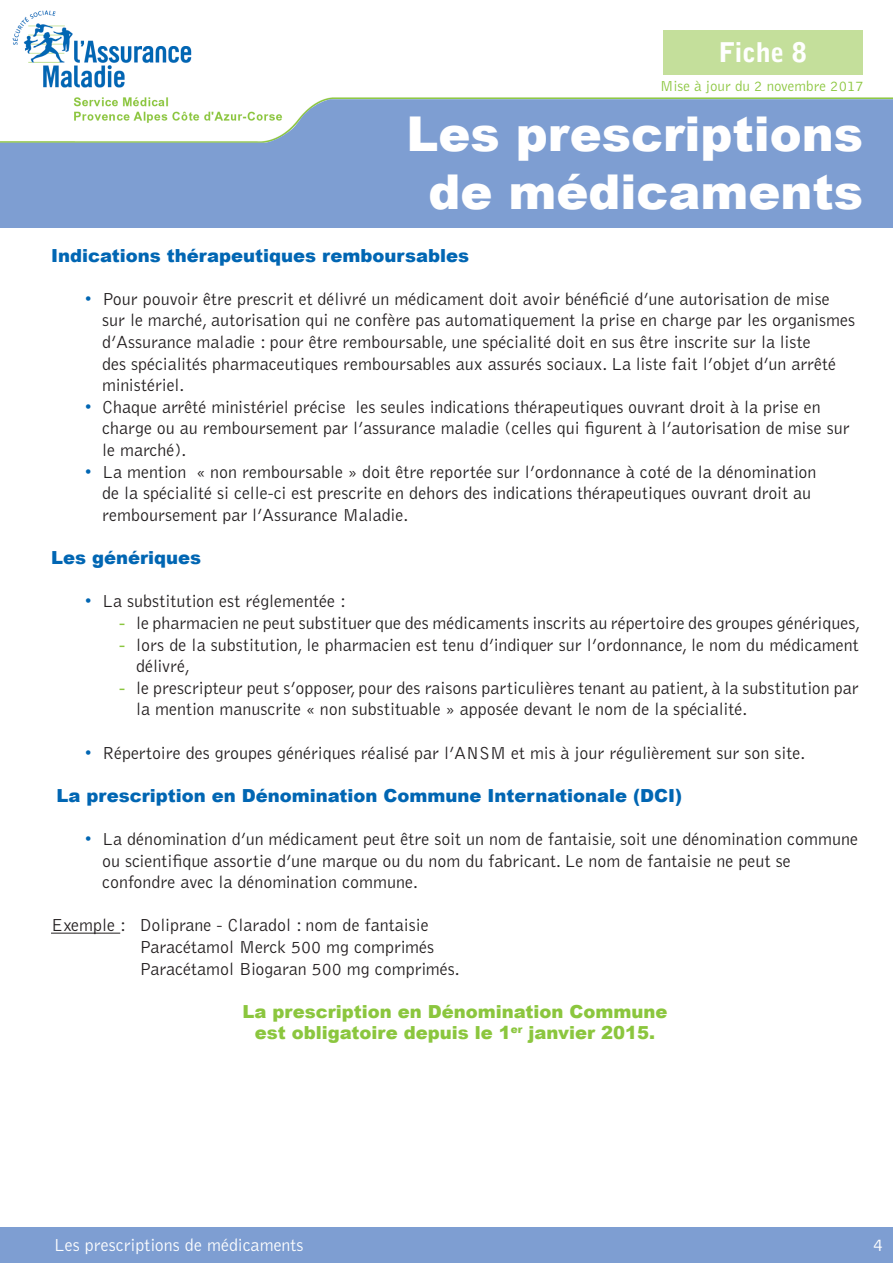
<style>
.page{position:relative;width:893px;height:1263px;background:#fff}
.page>*{position:absolute;margin:0;border:0;box-sizing:border-box;transform-origin:0 0}
.Titre{font:900 48px "Arial";color:#fff}
.t1{font:900 27px "Bell Gothic";color:#fff}
.t2{font:300 18px/21.6px "Bell Gothic";color:#231f20}
.t3{font:900 18px "Arial";color:#0166b3}
.t4{font:900 18px "Arial";color:#8bc63e}
.Titre-2{font:300 18px "Bell Gothic";color:#fff}
.t5{font:300 15px "Bell Gothic";color:#8bc63e}
.s1{font-family:"Arial";font-weight:400;color:#0166b3}
.s2{font-family:"Arial";font-weight:400;color:#8bc63e}
</style>
<div class="page">
<div style="left:0;top:1227px;width:893px;height:36px;background:#7e9ed2"></div>
<div style="left:0;top:98px;width:893px;height:129px;background:#7e9ed2"></div>
<img style="left:0;top:10px;width:893px;height:133px">
<div style="left:663px;top:30px;width:200px;height:45px;background:#c4df9b"></div>
<hr style="left:51px;top:933px;width:69px;height:1px;background:#231f20">
<p class="t1" style="left:719px;top:37px;width:89px">Fiche 8</p>
<p class="t5" style="left:660px;top:78px;width:205px">Mise à jour du 2 novembre 2017</p>
<p class="Titre" style="left:406px;top:99px;width:458px">Les prescriptions</p>
<p class="Titre" style="left:428px;top:157px;width:436px">de médicaments</p>
<p class="t3" style="left:51px;top:242px;width:420px">Indications thérapeutiques remboursables</p>
<p class="t2" style="left:102px;top:288px;width:755px;text-indent:-17px"><span class="s1">•</span> Pour pouvoir être prescrit et délivré un médicament doit avoir bénéficié d’une autorisation de mise sur le marché, autorisation qui ne confère pas automatiquement la prise en charge par les organismes d’Assurance maladie : pour être remboursable, une spécialité doit en sus être inscrite sur la liste<br>des spécialités pharmaceutiques remboursables aux assurés sociaux. La liste fait l’objet d’un arrêté ministériel.</p>
<p class="t2" style="left:102px;top:396px;width:749px;text-indent:-17px"><span class="s1">•</span> Chaque arrêté ministériel précise les seules indications thérapeutiques ouvrant droit à la prise en charge ou au remboursement par l’assurance maladie (celles qui figurent à l’autorisation de mise sur le marché).</p>
<p class="t2" style="left:102px;top:461px;width:716px;text-indent:-17px"><span class="s1">•</span> La mention « non remboursable » doit être reportée sur l’ordonnance à coté de la dénomination de la spécialité si celle-ci est prescrite en dehors des indications thérapeutiques ouvrant droit au remboursement par l’Assurance Maladie.</p>
<p class="t3" style="left:51px;top:545px;width:152px">Les génériques</p>
<p class="t2" style="left:85px;top:591px;width:262px"><span class="s1">•</span> La substitution est réglementée :</p>
<p class="t2" style="left:119px;top:612px;width:743px"><span class="s2">-</span> le pharmacien ne peut substituer que des médicaments inscrits au répertoire des groupes génériques,</p>
<p class="t2" style="left:136px;top:634px;width:724px;text-indent:-17px"><span class="s2">-</span> lors de la substitution, le pharmacien est tenu d’indiquer sur l’ordonnance, le nom du médicament délivré,</p>
<p class="t2" style="left:136px;top:677px;width:724px;text-indent:-17px"><span class="s2">-</span> le prescripteur peut s’opposer, pour des raisons particulières tenant au patient, à la substitution par la mention manuscrite « non substituable » apposée devant le nom de la spécialité.</p>
<p class="t2" style="left:85px;top:742px;width:722px"><span class="s1">•</span> Répertoire des groupes génériques réalisé par l’ANSM et mis à jour régulièrement sur son site.</p>
<p class="t3" style="left:56px;top:782px;width:627px">La prescription en Dénomination Commune Internationale (DCI)</p>
<p class="t2" style="left:102px;top:828px;width:758px;text-indent:-17px"><span class="s1">•</span> La dénomination d’un médicament peut être soit un nom de fantaisie, soit une dénomination commune ou scientifique assortie d’une marque ou du nom du fabricant. Le nom de fantaisie ne peut se confondre avec la dénomination commune.</p>
<p class="t2" style="left:51px;top:915px;width:379px">Exemple : Doliprane - Claradol : nom de fantaisie</p>
<p class="t2" style="left:140px;top:936px;width:296px">Paracétamol Merck 500 mg comprimés</p>
<p class="t2" style="left:140px;top:958px;width:322px">Paracétamol Biogaran 500 mg comprimés.</p>
<p class="t4" style="left:242px;top:998px;width:427px">La prescription en Dénomination Commune</p>
<p class="t4" style="left:255px;top:1020px;width:402px">est obligatoire depuis le 1<sup>er</sup> janvier 2015.</p>
<p class="Titre-2" style="left:54px;top:1236px;width:251px">Les prescriptions de médicaments</p>
<p class="Titre-2" style="left:873px;top:1236px;width:12px">4</p>
</div>
